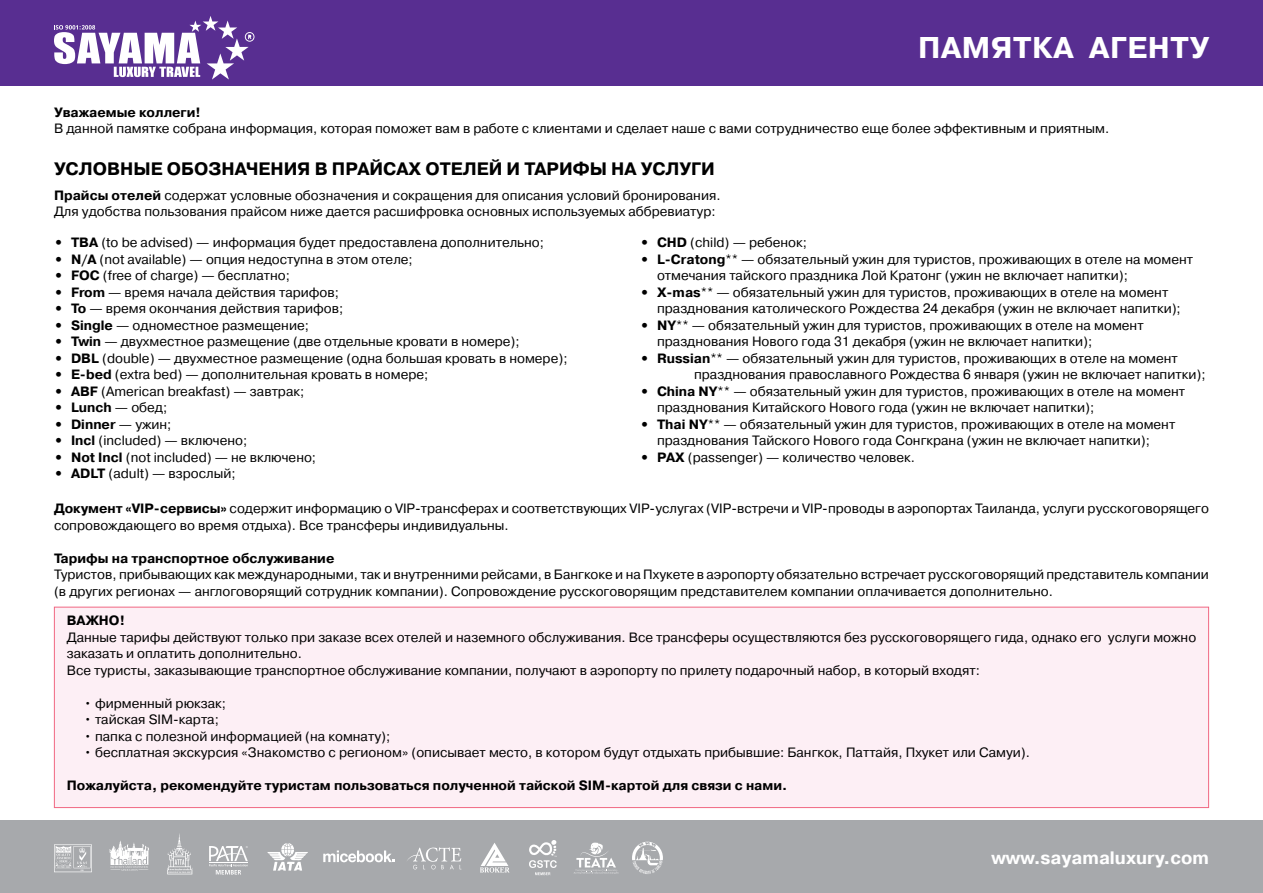
<style>
.page{position:relative;width:1263px;height:893px;background:#fff}
.page>*{position:absolute;margin:0;border:0;box-sizing:border-box;transform-origin:0 0}
.t1{font:700 30px "Pragmatica C";letter-spacing:.02em;color:#fff}
.t2{font:700 18px "Pragmatica C";color:#000}
.t3{font:700 18px "Pragmatica C";color:#fff}
.t4{font:13.5px/16.5px "Pragmatica C";color:#000}
.t5{font:700 13.5px "Pragmatica C";color:#000}
.s1{font-weight:700}
.s2{font-weight:400}
</style>
<div class="page">
<div style="left:0;top:0;width:1263px;height:85px;background:#582e91"></div>
<div style="left:0;top:821px;width:1263px;height:72px;background:#a7a9ac"></div>
<svg style="left:632px;top:842px;width:31px;height:32px"></svg>
<svg style="left:574px;top:842px;width:44px;height:32px"></svg>
<svg style="left:209px;top:846px;width:39px;height:28px"></svg>
<svg style="left:529px;top:840px;width:28px;height:35px"></svg>
<svg style="left:267px;top:843px;width:41px;height:28px"></svg>
<svg style="left:480px;top:843px;width:29px;height:29px"></svg>
<svg style="left:167px;top:834px;width:25px;height:40px"></svg>
<svg style="left:54px;top:844px;width:38px;height:28px"></svg>
<svg style="left:109px;top:841px;width:40px;height:30px"></svg>
<svg style="left:407px;top:847px;width:54px;height:22px"></svg>
<svg style="left:323px;top:850px;width:72px;height:12px"></svg>
<svg style="left:54px;top:16px;width:200px;height:64px"></svg>
<div style="left:54px;top:607px;width:1155px;height:201px;background:#fdeff5;border:1px solid #f16782"></div>
<h1 class="t1" style="left:918px;top:31px;width:292px">ПАМЯТКА АГЕНТУ</h1>
<p class="t5" style="left:54px;top:105px;width:148px">Уважаемые коллеги!</p>
<p class="t4" style="left:54px;top:120px;width:1057px">В данной памятке собрана информация, которая поможет вам в работе с клиентами и сделает наше с вами сотрудничество еще более эффективным и приятным.</p>
<h2 class="t2" style="left:54px;top:159px;width:662px">УСЛОВНЫЕ ОБОЗНАЧЕНИЯ В ПРАЙСАХ ОТЕЛЕЙ И ТАРИФЫ НА УСЛУГИ</h2>
<p class="t4" style="left:54px;top:187px;width:668px"><span class="s1">Прайсы отелей</span> содержат условные обозначения и сокращения для описания условий бронирования.<br>Для удобства пользования прайсом ниже дается расшифровка основных используемых аббревиатур:</p>
<p class="t4" style="left:54px;top:234px;width:491px"><span class="s1">• TBA</span> (to be advised) — информация будет предоставлена дополнительно;</p>
<p class="t4" style="left:54px;top:251px;width:360px"><span class="s1">• N/A</span> (not available) — опция недоступна в этом отеле;</p>
<p class="t4" style="left:54px;top:267px;width:237px"><span class="s1">• FOC</span> (free of charge) — бесплатно;</p>
<p class="t4" style="left:54px;top:284px;width:286px"><span class="s1">• From</span> — время начала действия тарифов;</p>
<p class="t4" style="left:54px;top:300px;width:291px"><span class="s1">• To</span> — время окончания действия тарифов;</p>
<p class="t4" style="left:54px;top:317px;width:256px"><span class="s1">• Single</span> — одноместное размещение;</p>
<p class="t4" style="left:54px;top:333px;width:467px"><span class="s1">• Twin</span> — двухместное размещение (две отдельные кровати в номере);</p>
<p class="t4" style="left:54px;top:350px;width:515px"><span class="s1">• DBL</span> (double) — двухместное размещение (одна большая кровать в номере);</p>
<p class="t4" style="left:54px;top:366px;width:376px"><span class="s1">• E-bed</span> (extra bed) — дополнительная кровать в номере;</p>
<p class="t4" style="left:54px;top:383px;width:252px"><span class="s1">• ABF</span> (Аmerican breakfast) — завтрак;</p>
<p class="t5" style="left:54px;top:400px;width:115px">• Lunch <span class="s2">— обед;</span></p>
<p class="t5" style="left:54px;top:416px;width:119px">• Dinner <span class="s2">— ужин;</span></p>
<p class="t4" style="left:54px;top:432px;width:195px"><span class="s1">• Incl</span> (included) — включено;</p>
<p class="t4" style="left:54px;top:449px;width:264px"><span class="s1">• Not Incl</span> (not included) — не включено;</p>
<p class="t4" style="left:54px;top:465px;width:183px"><span class="s1">• ADLT</span> (adult) — взрослый;</p>
<p class="t4" style="left:640px;top:234px;width:168px"><span class="s1">• CHD</span> (child) — ребенок;</p>
<p class="t4" style="left:657px;top:251px;width:537px;text-indent:-17px"><span class="s1">• L-Cratong</span>** — обязательный ужин для туристов, проживающих в отеле на момент отмечания тайского праздника Лой Кратонг (ужин не включает напитки);</p>
<p class="t4" style="left:657px;top:284px;width:525px;text-indent:-17px"><span class="s1">• X-mas</span>** — обязательный ужин для туристов, проживающих в отеле на момент празднования католического Рождества 24 декабря (ужин не включает напитки);</p>
<p class="t4" style="left:657px;top:317px;width:488px;text-indent:-17px"><span class="s1">• NY</span>** — обязательный ужин для туристов, проживающих в отеле на момент празднования Нового года 31 декабря (ужин не включает напитки);</p>
<p class="t4" style="left:694px;top:350px;width:513px;text-indent:-54px"><span class="s1">• Russian</span>** — обязательный ужин для туристов, проживающих в отеле на момент празднования православного Рождества 6 января (ужин не включает напитки);</p>
<p class="t4" style="left:657px;top:383px;width:530px;text-indent:-17px"><span class="s1">• China NY</span>** — обязательный ужин для туристов, проживающих в отеле на момент празднования Китайского Нового года (ужин не включает напитки);</p>
<p class="t4" style="left:657px;top:416px;width:520px;text-indent:-17px"><span class="s1">• Thai NY</span>** — обязательный ужин для туристов, проживающих в отеле на момент празднования Тайского Нового года Сонгкрана (ужин не включает напитки);</p>
<p class="t4" style="left:640px;top:449px;width:277px"><span class="s1">• PAX</span> (passenger) — количество человек.</p>
<p class="t4" style="left:54px;top:500px;width:1156px"><span class="s1">Документ «VIP-сервисы»</span> содержит информацию о VIP-трансферах и соответствующих VIP-услугах (VIP-встречи и VIP-проводы в аэропортах Таиланда, услуги русскоговорящего сопровождающего во время отдыха). Все трансферы индивидуальны.</p>
<p class="t5" style="left:54px;top:551px;width:282px">Тарифы на транспортное обслуживание</p>
<p class="t4" style="left:54px;top:566px;width:1156px">Туристов, прибывающих как международными, так и внутренними рейсами, в Бангкоке и на Пхукете в аэропорту обязательно встречает русскоговорящий представитель компании (в других регионах — англоговорящий сотрудник компании). Сопровождение русскоговорящим представителем компании оплачивается дополнительно.</p>
<p class="t5" style="left:67px;top:613px;width:60px">ВАЖНО!</p>
<p class="t4" style="left:67px;top:629px;width:1131px">Данные тарифы действуют только при заказе всех отелей и наземного обслуживания. Все трансферы осуществляются без русскоговорящего гида, однако его услуги можно заказать и оплатить дополнительно.<br>Все туристы, заказывающие транспортное обслуживание компании, получают в аэропорту по прилету подарочный набор, в который входят:</p>
<p class="t4" style="left:84px;top:695px;width:144px">• фирменный рюкзак;</p>
<p class="t4" style="left:84px;top:711px;width:137px">• тайская SIM-карта;</p>
<p class="t4" style="left:84px;top:728px;width:308px">• папка с полезной информацией (на комнату);</p>
<p class="t4" style="left:84px;top:744px;width:948px">• бесплатная экскурсия «Знакомство с регионом» (описывает место, в котором будут отдыхать прибывшие: Бангкок, Паттайя, Пхукет или Самуи).</p>
<p class="t5" style="left:67px;top:778px;width:722px">Пожалуйста, рекомендуйте туристам пользоваться полученной тайской SIM-картой для связи с нами.</p>
<h2 class="t3" style="left:991px;top:848px;width:219px">www.sayamaluxury.com</h2>
</div>
